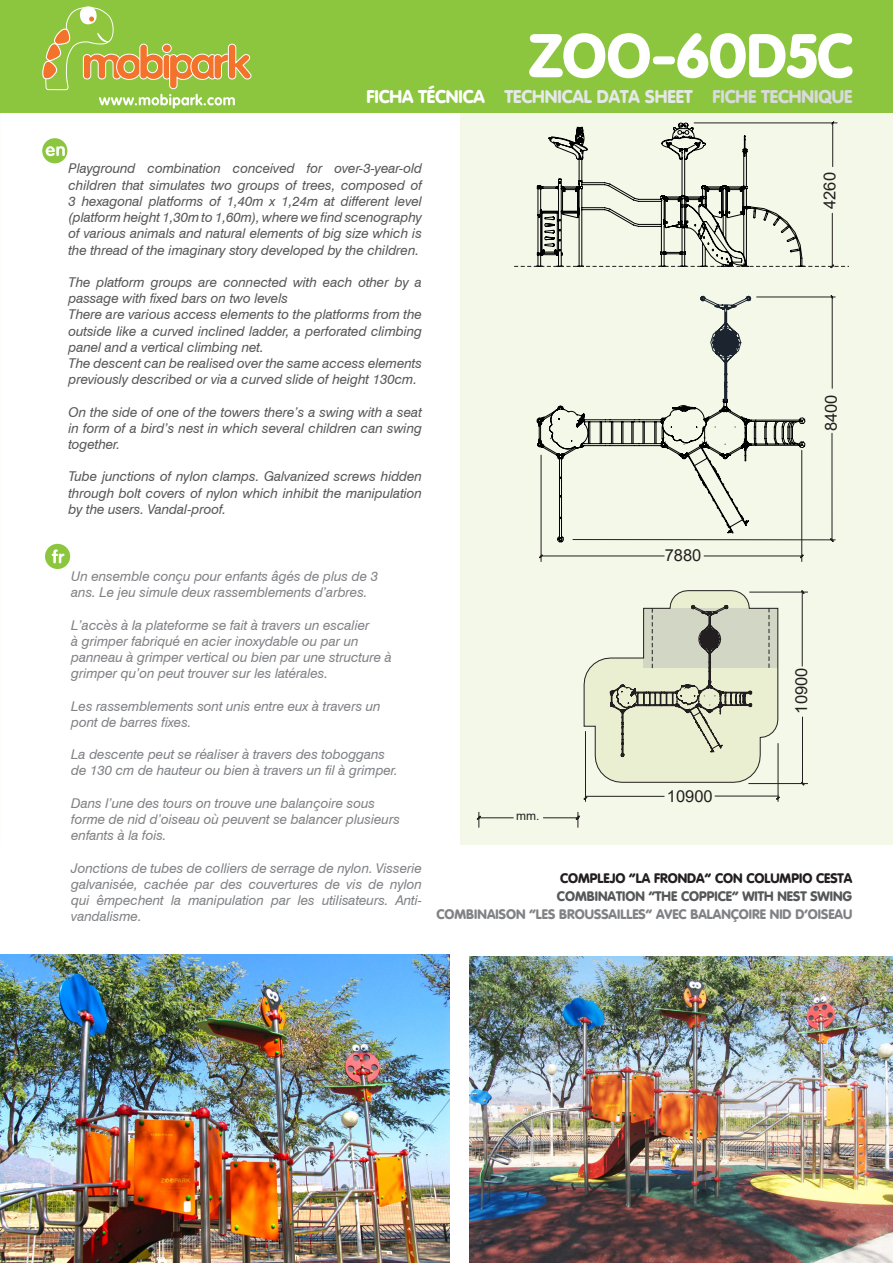
<style>
.page{position:relative;width:893px;height:1263px;background:#fff}
.page>*{position:absolute;margin:0;border:0;box-sizing:border-box;transform-origin:0 0}
.t1{font:900 60px "VAG Rounded Black S Si";color:#fff}
.t2{font:900 18px "VAG Rounded Black S Si";color:#e6e7e9}
.t3{font:16.5px "Arial";color:#231f20}
.t4{font:italic 13.5px/16.2px "Swiss 721 BT";letter-spacing:-.005em;color:#57585a;text-align:justify}
.t5{font:italic 13.5px/16.2px "Swiss 721 BT";letter-spacing:-.005em;color:#808285;text-align:justify}
.t6{font:900 13.5px "VAG Rounded Black S Si";color:#808285}
.t7{font:900 13.5px "VAG Rounded Black S Si";color:#57585a}
.t8{font:900 13.5px "VAG Rounded Black S Si";color:#231f20}
.t9{font:12px "Arial";color:#231f20}
.s1{color:#fff}
.s2{color:#d9dadc}
</style>
<div class="page">
<div style="left:42px;top:138px;width:25px;height:25px;background:#8bc63e;border-radius:50%"></div>
<svg style="left:46px;top:146px;width:19px;height:10px"></svg>
<div style="left:45px;top:544px;width:25px;height:25px;background:#8bc63e;border-radius:50%"></div>
<svg style="left:52px;top:549px;width:12px;height:14px"></svg>
<div style="left:460px;top:98px;width:433px;height:746px;background:#f4f8e8"></div>
<div style="left:0;top:0;width:893px;height:113px;background:#8bc63e"></div>
<svg style="left:42px;top:6px;width:210px;height:103px"></svg>
<img style="left:470px;top:956px;width:423px;height:307px">
<img style="left:0;top:954px;width:449px;height:309px">
<hr style="left:704px;top:556px;width:98px;height:1px;background:#231f20">
<hr style="left:541px;top:455px;width:1px;height:106px;background:#231f20">
<hr style="left:832px;top:297px;width:1px;height:91px;background:#231f20">
<hr style="left:832px;top:123px;width:1px;height:44px;background:#231f20">
<hr style="left:832px;top:213px;width:1px;height:53px;background:#231f20">
<hr style="left:694px;top:123px;width:143px;height:1px;background:#231f20">
<svg style="left:831px;top:122px;width:7px;height:3px"></svg>
<hr style="left:573px;top:539px;width:262px;height:1px;background:#231f20">
<svg style="left:830px;top:538px;width:6px;height:4px"></svg>
<hr style="left:757px;top:297px;width:78px;height:1px;background:#231f20">
<svg style="left:830px;top:295px;width:6px;height:13px"></svg>
<hr style="left:801px;top:450px;width:1px;height:111px;background:#231f20">
<svg style="left:800px;top:546px;width:4px;height:12px"></svg>
<hr style="left:832px;top:433px;width:1px;height:107px;background:#231f20">
<svg style="left:536px;top:122px;width:270px;height:421px"></svg>
<svg style="left:539px;top:546px;width:12px;height:12px"></svg>
<hr style="left:541px;top:556px;width:123px;height:1px;background:#231f20">
<svg style="left:514px;top:264px;width:335px;height:11px"></svg>
<svg style="left:700px;top:296px;width:51px;height:105px"></svg>
<svg style="left:801px;top:781px;width:7px;height:5px"></svg>
<hr style="left:802px;top:591px;width:1px;height:75px;background:#231f20">
<hr style="left:748px;top:783px;width:60px;height:1px;background:#231f20">
<hr style="left:802px;top:717px;width:1px;height:66px;background:#231f20">
<svg style="left:801px;top:590px;width:7px;height:13px"></svg>
<hr style="left:749px;top:592px;width:59px;height:1px;background:#231f20">
<svg style="left:476px;top:797px;width:112px;height:31px"></svg>
<hr style="left:715px;top:796px;width:64px;height:1px;background:#231f20">
<hr style="left:585px;top:731px;width:1px;height:71px;background:#231f20">
<hr style="left:586px;top:796px;width:78px;height:1px;background:#231f20">
<svg style="left:767px;top:796px;width:13px;height:6px"></svg>
<hr style="left:778px;top:743px;width:1px;height:59px;background:#231f20">
<svg style="left:583px;top:590px;width:195px;height:193px"></svg>
<p class="t1" style="left:530px;top:19px;width:324px">ZOO-60D5C</p>
<p class="t2" style="left:367px;top:85px;width:487px"><span class="s1">FICHA TÉCNICA</span> TECHNICAL DATA SHEET <span class="s2">FICHE TECHNIQUE</span></p>
<p class="t4" style="left:68px;top:160px;width:355px">Playground combination conceived for over-3-year-old children that simulates two groups of trees, composed of 3 hexagonal platforms of 1,40m x 1,24m at different level (platform height 1,30m to 1,60m), where we find scenography of various animals and natural elements of big size which is the thread of the imaginary story developed by the children.</p>
<p class="t4" style="left:68px;top:274px;width:355px">The platform groups are connected with each other by a passage with fixed bars on two levels</p>
<p class="t4" style="left:68px;top:306px;width:355px">There are various access elements to the platforms from the outside like a curved inclined ladder, a perforated climbing panel and a vertical climbing net.</p>
<p class="t4" style="left:68px;top:355px;width:355px">The descent can be realised over the same access elements previously described or via a curved slide of height 130cm.</p>
<p class="t4" style="left:68px;top:403px;width:355px">On the side of one of the towers there’s a swing with a seat in form of a bird’s nest in which several children can swing together.</p>
<p class="t4" style="left:68px;top:468px;width:355px">Tube junctions of nylon clamps. Galvanized screws hidden through bolt covers of nylon which inhibit the manipulation by the users. Vandal-proof.</p>
<p class="t5" style="left:71px;top:568px;width:308px">Un ensemble conçu pour enfants âgés de plus de 3</p>
<p class="t5" style="left:71px;top:584px;width:298px">ans. Le jeu simule deux rassemblements d’arbres.</p>
<p class="t5" style="left:71px;top:616px;width:300px">L’accès à la plateforme se fait à travers un escalier</p>
<p class="t5" style="left:71px;top:633px;width:289px">à grimper fabriqué en acier inoxydable ou par un</p>
<p class="t5" style="left:71px;top:649px;width:322px">panneau à grimper vertical ou bien par une structure à</p>
<p class="t5" style="left:71px;top:665px;width:258px">grimper qu’on peut trouver sur les latérales.</p>
<p class="t5" style="left:71px;top:697px;width:311px">Les rassemblements sont unis entre eux à travers un</p>
<p class="t5" style="left:71px;top:714px;width:122px">pont de barres fixes.</p>
<p class="t5" style="left:71px;top:746px;width:315px">La descente peut se réaliser à travers des toboggans</p>
<p class="t5" style="left:71px;top:762px;width:328px">de 130 cm de hauteur ou bien à travers un fil à grimper.</p>
<p class="t5" style="left:71px;top:795px;width:305px">Dans l’une des tours on trouve une balançoire sous</p>
<p class="t5" style="left:71px;top:811px;width:330px">forme de nid d’oiseau où peuvent se balancer plusieurs</p>
<p class="t5" style="left:71px;top:827px;width:97px">enfants à la fois.</p>
<p class="t5" style="left:71px;top:859px;width:352px">Jonctions de tubes de colliers de serrage de nylon. Visserie galvanisée, cachée par des couvertures de vis de nylon qui êmpechent la manipulation par les utilisateurs. Anti&shy;vandalisme.</p>
<p class="t3" style="left:818px;top:209px;width:38px;rotate:-90deg">4260</p>
<p class="t9" style="left:516px;top:807px;width:25px">mm.</p>
<p class="t3" style="left:665px;top:543px;width:38px">7880</p>
<p class="t3" style="left:667px;top:784px;width:47px">10900</p>
<p class="t3" style="left:819px;top:431px;width:38px;rotate:-90deg">8400</p>
<p class="t3" style="left:790px;top:714px;width:47px;rotate:-90deg">10900</p>
<p class="t8" style="left:560px;top:870px;width:294px">COMPLEJO “LA FRONDA” CON COLUMPIO CESTA</p>
<p class="t7" style="left:557px;top:888px;width:297px">COMBINATION “THE COPPICE” WITH NEST SWING</p>
<p class="t6" style="left:436px;top:906px;width:417px">COMBINAISON “LES BROUSSAILLES” AVEC BALANÇOIRE NID D’OISEAU</p>
</div>
